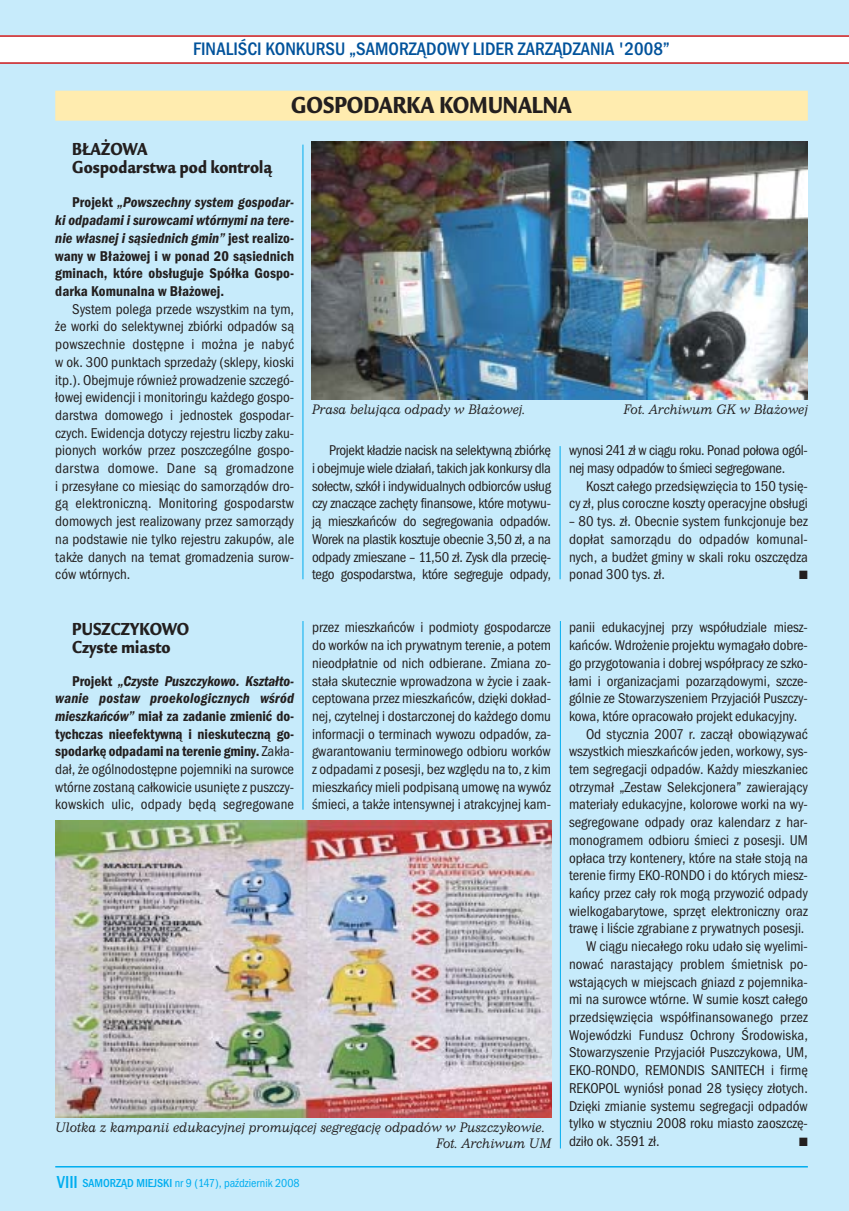
<style>
.page{position:relative;width:849px;height:1211px;background:#fff}
.page>*{position:absolute;margin:0;border:0;box-sizing:border-box;transform-origin:0 0}
.t1{font:24px "Legacy San Itc TEE Ultr";color:#231f1f;scale:.8 1}
.t2{font:500 condensed 18.75px "Franklin Got SC Itc TEE";color:#00529b}
.t3{font:18px/18px "Legacy San Itc TEE Ultr";letter-spacing:.005em;color:#231f1f;scale:.8 1}
.t4{font:condensed 14.7px/17.7px "Franklin Got Itc TEE";color:#231f1f;text-align:justify}
.t5{font:italic 600 condensed 14.7px "Franklin Got Itc TEE";letter-spacing:.005em;color:#231f1f}
.t6{font:600 condensed 14.7px "Franklin Got Itc TEE";letter-spacing:.005em;color:#231f1f}
.t7{font:condensed 14.7px "Franklin Got Itc TEE";letter-spacing:-.02em;color:#231f1f}
.t8{font:condensed 14.7px "Franklin Got Itc TEE";letter-spacing:.02em;color:#231f1f}
.t9{font:14.25px/15.8px "Impressum TEE Ligh Ital";color:#231f1f;scale:.95 1}
.t10{font:condensed 12px "Franklin Got Itc TEE";color:#00adef}
.t11{font:12px "Zapf Dingbats";color:#231f1f;scale:.95 1}
.s1{font-family:"Franklin Got Itc TEE"}
.s2{font-style:normal}
.s3{font-weight:600}
.s4{font-weight:600;font-style:italic}
.s5{font-weight:500;font-size:18px}
.s6{font-weight:500}
</style>
<div class="page">
<div style="left:0;top:0;width:849px;height:1210px;background:#c7ebfb"></div>
<hr style="left:55px;top:1166px;width:753px;height:1px;background:#00adef">
<hr style="left:560px;top:446px;width:1px;height:133px;background:#00adef">
<hr style="left:303px;top:145px;width:1px;height:434px;background:#00adef">
<div style="left:0;top:36px;width:849px;height:28px;background:#fff"></div>
<hr style="left:0;top:35px;width:849px;height:2px;background:#c4161b">
<hr style="left:0;top:62px;width:849px;height:2px;background:#c4161b">
<div style="left:55px;top:91px;width:753px;height:30px;background:#ffecaf"></div>
<hr style="left:303px;top:621px;width:1px;height:188px;background:#00adef">
<hr style="left:560px;top:621px;width:1px;height:527px;background:#00adef">
<img style="left:312px;top:142px;width:496px;height:257px">
<img style="left:55px;top:821px;width:496px;height:296px">
<p class="t2" style="left:193px;top:37px;width:478px">FINALIŚCI KONKURSU „SAMORZĄDOWY LIDER ZARZĄDZANIA '<span class="s1">2008</span>”</p>
<p class="t1" style="left:291px;top:96px;width:352px">GOSPODARKA KOMUNALNA</p>
<p class="t3" style="left:72px;top:141px;width:251px">BŁAŻOWA<br>Gospodarstwa pod kontrolą</p>
<p class="t5" style="left:72px;top:197px;width:223px"><span class="s2">Projekt</span> „Powszechny system gospodar-</p>
<p class="t5" style="left:55px;top:215px;width:240px">ki odpadami i surowcami wtórnymi na tere-</p>
<p class="t5" style="left:55px;top:232px;width:240px">nie własnej i sąsiednich gmin” <span class="s2">jest realizo-</span></p>
<p class="t6" style="left:55px;top:250px;width:240px">wany w Błażowej i w ponad 20 sąsiednich</p>
<p class="t6" style="left:55px;top:268px;width:240px">gminach, które obsługuje Spółka Gospo-</p>
<p class="t6" style="left:55px;top:285px;width:170px">darka Komunalna w Błażowej.</p>
<p class="t4" style="left:72px;top:301px;width:223px">System polega przede wszystkim na tym,</p>
<p class="t4" style="left:55px;top:319px;width:240px">że worki do selektywnej zbiórki odpadów są</p>
<p class="t4" style="left:55px;top:337px;width:240px">powszechnie dostępne i można je nabyć</p>
<p class="t4" style="left:55px;top:354px;width:240px">w ok. 300 punktach sprzedaży (sklepy, kioski</p>
<p class="t4" style="left:55px;top:372px;width:240px">itp.). Obejmuje również prowadzenie szczegó-</p>
<p class="t4" style="left:55px;top:390px;width:240px">łowej ewidencji i monitoringu każdego gospo-</p>
<p class="t4" style="left:55px;top:407px;width:240px">darstwa domowego i jednostek gospodar-</p>
<p class="t4" style="left:55px;top:425px;width:240px">czych. Ewidencja dotyczy rejestru liczby zaku-</p>
<p class="t4" style="left:55px;top:443px;width:240px">pionych worków przez poszczególne gospo-</p>
<p class="t8" style="left:55px;top:462px;width:240px">darstwa domowe. Dane są gromadzone</p>
<p class="t4" style="left:55px;top:478px;width:240px">i przesyłane co miesiąc do samorządów dro-</p>
<p class="t4" style="left:55px;top:496px;width:240px">gą elektroniczną. Monitoring gospodarstw</p>
<p class="t4" style="left:55px;top:514px;width:240px">domowych jest realizowany przez samorządy</p>
<p class="t4" style="left:55px;top:531px;width:240px">na podstawie nie tylko rejestru zakupów, ale</p>
<p class="t4" style="left:55px;top:549px;width:240px">także danych na temat gromadzenia surow-</p>
<p class="t4" style="left:55px;top:567px;width:77px">ców wtórnych.</p>
<p class="t9" style="left:312px;top:403px;width:226px">Prasa belująca odpady w Błażowej.</p>
<p class="t9" style="left:624px;top:403px;width:195px">Fot. Archiwum GK w Błażowej</p>
<p class="t4" style="left:312px;top:443px;width:240px;text-indent:17px">Projekt kładzie nacisk na selektywną zbiórkę i obejmuje wiele działań, takich jak konkursy dla sołectw, szkół i indywidualnych odbiorców usług czy znaczące zachęty finansowe, które motywu&shy;ją mieszkańców do segregowania odpadów.<br>Worek na plastik kosztuje obecnie 3,50 zł, a na odpady zmieszane – 11,50 zł. Zysk dla przecię&shy;tego gospodarstwa, które segreguje odpady,</p>
<p class="t7" style="left:569px;top:445px;width:240px">wynosi 241 zł w ciągu roku. Ponad połowa ogól-</p>
<p class="t7" style="left:569px;top:462px;width:218px">nej masy odpadów to śmieci segregowane.</p>
<p class="t4" style="left:586px;top:478px;width:223px">Koszt całego przedsięwzięcia to 150 tysię-</p>
<p class="t4" style="left:569px;top:496px;width:240px">cy zł, plus coroczne koszty operacyjne obsługi</p>
<p class="t4" style="left:569px;top:514px;width:240px">– 80 tys. zł. Obecnie system funkcjonuje bez dopłat samorządu do odpadów komunal&shy;nych, a budżet gminy w skali roku oszczędza ponad 300 tys. zł.</p>
<p class="t11" style="left:799px;top:569px;width:11px">■</p>
<p class="t4" style="left:312px;top:620px;width:240px">przez mieszkańców i podmioty gospodarcze do worków na ich prywatnym terenie, a potem nieodpłatnie od nich odbierane. Zmiana zo&shy;stała skutecznie wprowadzona w życie i zaak&shy;ceptowana przez mieszkańców, dzięki dokład&shy;nej, czytelnej i dostarczonej do każdego domu informacji o terminach wywozu odpadów, za&shy;gwarantowaniu terminowego odbioru worków z odpadami z posesji, bez względu na to, z kim mieszkańcy mieli podpisaną umowę na wywóz śmieci, a także intensywnej i atrakcyjnej kam-</p>
<p class="t4" style="left:569px;top:620px;width:240px">panii edukacyjnej przy współudziale miesz-</p>
<p class="t3" style="left:72px;top:621px;width:148px">PUSZCZYKOWO<br>Czyste miasto</p>
<p class="t4" style="left:55px;top:673px;width:240px;text-indent:17px"><span class="s3">Projekt</span> <span class="s4">„Czyste Puszczykowo. Kształto&shy;wanie postaw proekologicznych wśród mieszkańców”</span> <span class="s3">miał za zadanie zmienić do&shy;tychczas nieefektywną i nieskuteczną go&shy;spodarkę odpadami na terenie gminy.</span> Zakła&shy;dał, że ogólnodostępne pojemniki na surowce wtórne zostaną całkowicie usunięte z puszczy&shy;kowskich ulic, odpady będą segregowane</p>
<p class="t4" style="left:569px;top:637px;width:240px">kańców. Wdrożenie projektu wymagało dobre-</p>
<p class="t4" style="left:569px;top:655px;width:240px">go przygotowania i dobrej współpracy ze szko-</p>
<p class="t4" style="left:569px;top:673px;width:240px">łami i organizacjami pozarządowymi, szcze-</p>
<p class="t4" style="left:569px;top:691px;width:240px">gólnie ze Stowarzyszeniem Przyjaciół Puszczy-</p>
<p class="t4" style="left:569px;top:708px;width:230px">kowa, które opracowało projekt edukacyjny.</p>
<p class="t4" style="left:586px;top:726px;width:223px">Od stycznia 2007 r. zaczął obowiązywać</p>
<p class="t4" style="left:569px;top:744px;width:240px">wszystkich mieszkańców jeden, workowy, sys-</p>
<p class="t4" style="left:569px;top:761px;width:240px">tem segregacji odpadów. Każdy mieszkaniec</p>
<p class="t4" style="left:569px;top:779px;width:240px">otrzymał „Zestaw Selekcjonera” zawierający</p>
<p class="t4" style="left:569px;top:797px;width:240px">materiały edukacyjne, kolorowe worki na wy-</p>
<p class="t4" style="left:569px;top:814px;width:240px">segregowane odpady oraz kalendarz z har-</p>
<p class="t4" style="left:569px;top:832px;width:240px">monogramem odbioru śmieci z posesji. UM</p>
<p class="t4" style="left:569px;top:850px;width:240px">opłaca trzy kontenery, które na stałe stoją na</p>
<p class="t4" style="left:569px;top:868px;width:240px">terenie firmy EKO-RONDO i do których miesz-</p>
<p class="t4" style="left:569px;top:885px;width:240px">kańcy przez cały rok mogą przywozić odpady</p>
<p class="t4" style="left:569px;top:903px;width:240px">wielkogabarytowe, sprzęt elektroniczny oraz</p>
<p class="t4" style="left:569px;top:921px;width:237px">trawę i liście zgrabiane z prywatnych posesji.</p>
<p class="t4" style="left:586px;top:938px;width:223px">W ciągu niecałego roku udało się wyelimi-</p>
<p class="t4" style="left:569px;top:956px;width:240px">nować narastający problem śmietnisk po-</p>
<p class="t4" style="left:569px;top:974px;width:240px">wstających w miejscach gniazd z pojemnika-</p>
<p class="t4" style="left:569px;top:991px;width:240px">mi na surowce wtórne. W sumie koszt całego</p>
<p class="t4" style="left:569px;top:1009px;width:240px">przedsięwzięcia współfinansowanego przez</p>
<p class="t4" style="left:569px;top:1027px;width:240px">Wojewódzki Fundusz Ochrony Środowiska,</p>
<p class="t4" style="left:569px;top:1045px;width:240px">Stowarzyszenie Przyjaciół Puszczykowa, UM,</p>
<p class="t4" style="left:569px;top:1062px;width:240px">EKO-RONDO, REMONDIS SANITECH i firmę</p>
<p class="t4" style="left:569px;top:1080px;width:240px">REKOPOL wyniósł ponad 28 tysięcy złotych.</p>
<p class="t4" style="left:569px;top:1098px;width:240px">Dzięki zmianie systemu segregacji odpadów</p>
<p class="t4" style="left:569px;top:1115px;width:240px">tylko w styczniu 2008 roku miasto zaoszczę-</p>
<p class="t4" style="left:569px;top:1133px;width:92px">dziło ok. 3591 zł.</p>
<p class="t11" style="left:799px;top:1136px;width:11px">■</p>
<p class="t9" style="left:436px;top:1120px;width:123px;text-indent:-381px">Ulotka z kampanii edukacyjnej promującej segregację odpadów w Puszczykowie.<br>Fot. Archiwum UM</p>
<p class="t10" style="left:57px;top:1178px;width:244px"><span class="s5">VIII</span> <span class="s6">SAMORZĄD MIEJSKI</span> nr 9 (147), październik 2008</p>
</div>
